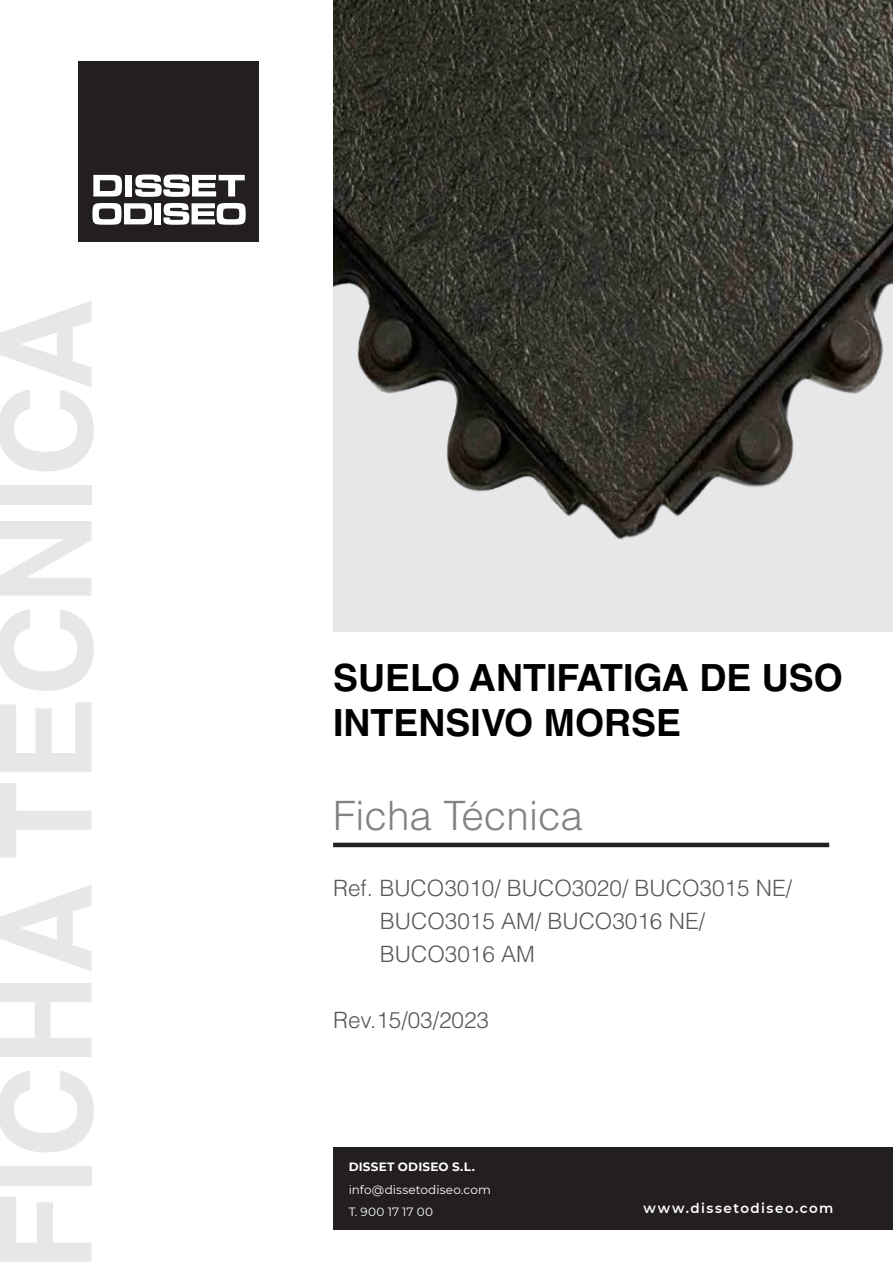
<style>
.page{position:relative;width:893px;height:1263px;background:#fff}
.page>*{position:absolute;margin:0;border:0;box-sizing:border-box;transform-origin:0 0}
.t1{font:700 127.5px "Helvetica LT Std";color:#e6e7e9}
.t2{font:300 40.5px "Helvetica LT Std";color:#808285}
.t3{font:700 37.5px/45px "Helvetica LT Std";color:#000}
.t4{font:300 22.5px/33px "Helvetica LT Std";color:#57585a}
.Cover_URL{font:600 13.5px "Montserrat";letter-spacing:.115em;color:#fff}
.Cover_Inf_Text{font:12px "Montserrat";letter-spacing:.01em;color:#fff}
.Cover_Inf_Bold{font:700 12px "Montserrat";letter-spacing:.02em;color:#fff}
</style>
<div class="page">
<div style="left:333px;top:1147px;width:560px;height:82px;background:#231f20"></div>
<div style="left:78px;top:61px;width:180px;height:180px;background:#231f20"></div>
<svg style="left:93px;top:175px;width:29px;height:21px"></svg>
<div style="left:125px;top:175px;width:7px;height:21px;background:#fff"></div>
<svg style="left:135px;top:175px;width:110px;height:22px"></svg>
<svg style="left:92px;top:203px;width:60px;height:22px"></svg>
<div style="left:154px;top:203px;width:7px;height:21px;background:#fff"></div>
<svg style="left:163px;top:203px;width:83px;height:22px"></svg>
<hr style="left:333px;top:843px;width:496px;height:4px;background:#231f20">
<img style="left:333px;top:0;width:560px;height:631px">
<p class="t1" style="left:-31px;top:1271px;width:975px;rotate:-90deg">FICHA TÉCNICA</p>
<p class="t3" style="left:333px;top:655px;width:511px">SUELO ANTIFATIGA DE USO<br>INTENSIVO MORSE</p>
<p class="t2" style="left:333px;top:790px;width:251px">Ficha Técnica</p>
<p class="t4" style="left:380px;top:871px;width:414px;text-indent:-47px">Ref. BUCO3010/ BUCO3020/ BUCO3015 NE/<br>BUCO3015 AM/ BUCO3016 NE/</p>
<p class="t4" style="left:380px;top:937px;width:157px">BUCO3016 AM</p>
<p class="t4" style="left:333px;top:1003px;width:157px">Rev.15/03/2023</p>
<p class="Cover_Inf_Bold" style="left:349px;top:1158px;width:128px">DISSET ODISEO S.L.</p>
<p class="Cover_Inf_Text" style="left:349px;top:1181px;width:144px">info@dissetodiseo.com</p>
<p class="Cover_Inf_Text" style="left:349px;top:1204px;width:86px">T. 900 17 17 00</p>
<p class="Cover_URL" style="left:644px;top:1199px;width:191px">www.dissetodiseo.com</p>
</div>
